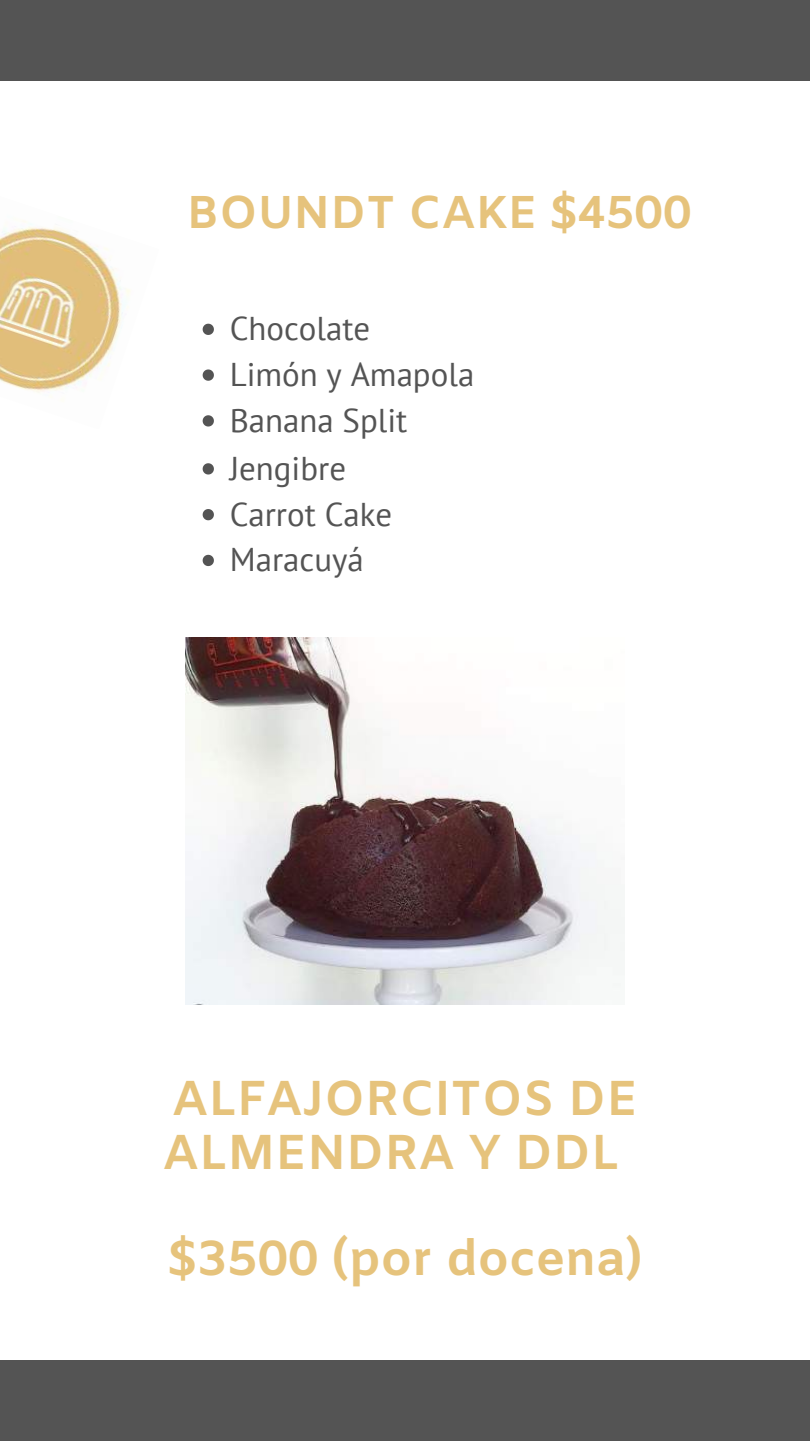
<style>
.page{position:relative;width:810px;height:1441px;background:#fff}
.page>*{position:absolute;margin:0;border:0;box-sizing:border-box;transform-origin:0 0}
.t1{font:700 49px/53.2px "Amiko";color:#e6c37c}
.t2{font:700 46px "Amiko";color:#e6c37c}
.t3{font:32.9px/46.2px "PT Sans";color:#545454}
</style>
<div class="page">
<div style="left:0;top:0;width:810px;height:1440px;background:#545454"></div>
<div style="left:0;top:81px;width:810px;height:1278px;background:#fff"></div>
<img style="left:0;top:220px;width:131px;height:173px">
<img style="left:185px;top:637px;width:440px;height:367px">
<svg style="left:203px;top:323px;width:11px;height:12px"></svg>
<svg style="left:203px;top:369px;width:11px;height:11px"></svg>
<svg style="left:203px;top:415px;width:11px;height:11px"></svg>
<svg style="left:203px;top:463px;width:11px;height:11px"></svg>
<svg style="left:203px;top:509px;width:11px;height:11px"></svg>
<svg style="left:203px;top:554px;width:11px;height:12px"></svg>
<h2 class="t2" style="left:187px;top:186px;width:506px">BOUNDT CAKE $4500</h2>
<p class="t3" style="left:230px;top:305px;width:246px">Chocolate<br>Limón y Amapola<br>Banana Split<br>Jengibre<br>Carrot Cake<br>Maracuyá</p>
<h1 class="t1" style="left:163px;top:1075px;width:476px">ALFAJORCITOS DE<br>ALMENDRA Y DDL</h1>
<h1 class="t1" style="left:168px;top:1235px;width:476px">$3500 (por docena)</h1>
</div>
